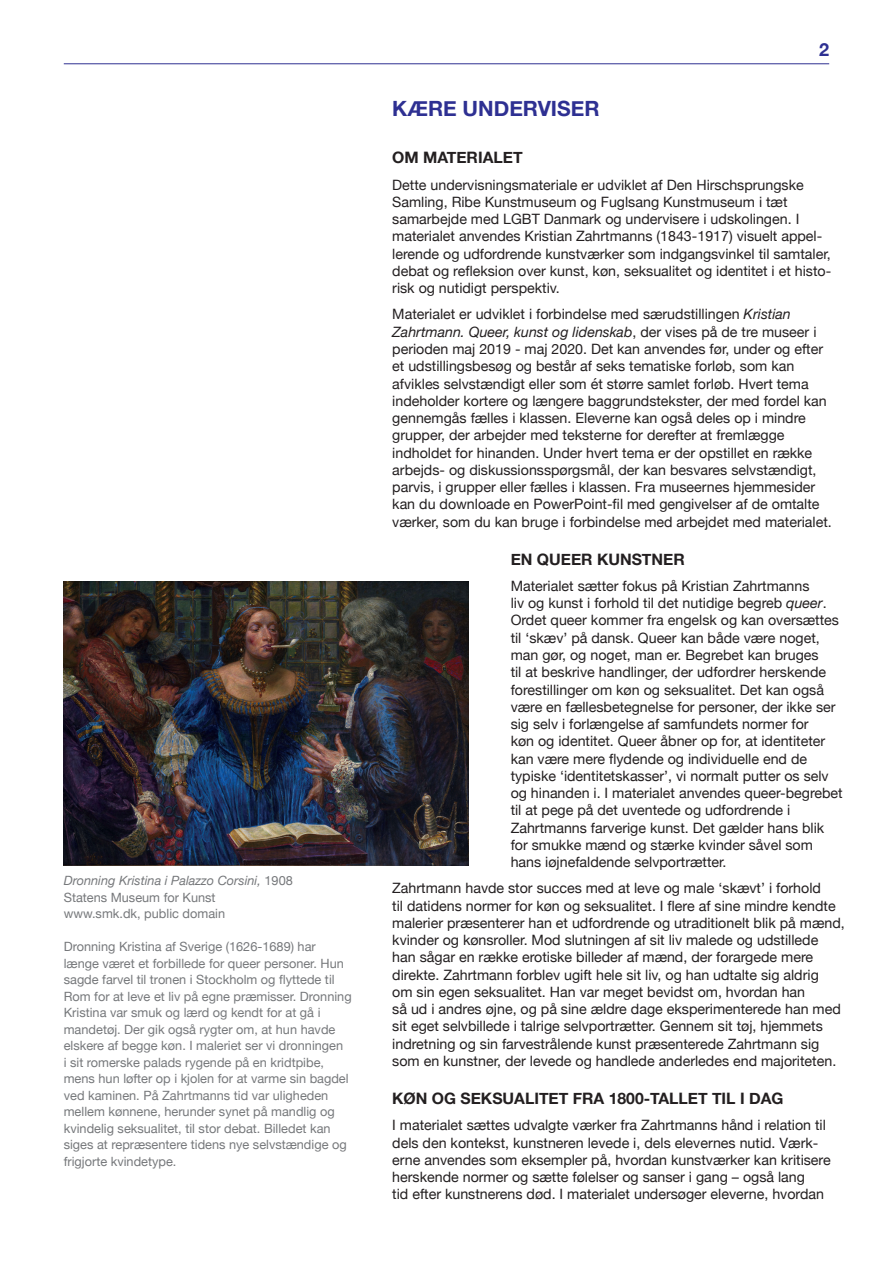
<style>
.page{position:relative;width:893px;height:1263px;background:#fff}
.page>*{position:absolute;margin:0;border:0;box-sizing:border-box;transform-origin:0 0}
.t1{font:700 21px "Helvetica Neue";color:#2e3092}
.t2{font:700 18px "Helvetica Neue";color:#2e3092}
.t3{font:700 15.75px "Helvetica Neue";color:#231f20}
.t4{font:14.25px/17.2px "Helvetica Neue";color:#231f20}
.t5{font:12.75px/16.5px "Helvetica Neue";color:#76787b}
.s1{font-style:italic}
</style>
<div class="page">
<hr style="left:64px;top:63px;width:765px;height:1px;background:#2e3092">
<img style="left:64px;top:581px;width:404px;height:284px">
<p class="t5" style="left:64px;top:873px;width:231px"><span class="s1">Dronning Kristina i Palazzo Corsini,</span> 1908<br>Statens Museum for Kunst www.smk.dk, public domain</p>
<p class="t5" style="left:64px;top:939px;width:289px">Dronning Kristina af Sverige (1626-1689) har længe været et forbillede for queer personer. Hun sagde farvel til tronen i Stockholm og flyttede til Rom for at leve et liv på egne præmisser. Dronning Kristina var smuk og lærd og kendt for at gå i mandetøj. Der gik også rygter om, at hun havde elskere af begge køn. I maleriet ser vi dronningen<br>i sit romerske palads rygende på en kridtpibe, mens hun løfter op i kjolen for at varme sin bagdel ved kaminen. På Zahrtmanns tid var uligheden mellem kønnene, herunder synet på mandlig og kvindelig seksualitet, til stor debat. Billedet kan siges at repræsentere tidens nye selvstændige og frigjorte kvindetype.</p>
<p class="t2" style="left:819px;top:35px;width:12px">2</p>
<h1 class="t1" style="left:392px;top:92px;width:209px">KÆRE UNDERVISER</h1>
<p class="t3" style="left:392px;top:145px;width:132px">OM MATERIALET</p>
<p class="t4" style="left:392px;top:177px;width:440px">Dette undervisningsmateriale er udviklet af Den Hirschsprungske Samling, Ribe Kunstmuseum og Fuglsang Kunstmuseum i tæt samarbejde med LGBT Danmark og undervisere i udskolingen. I materialet anvendes Kristian Zahrtmanns (1843-1917) visuelt appel&shy;lerende og udfordrende kunstværker som indgangsvinkel til samtaler, debat og refleksion over kunst, køn, seksualitet og identitet i et histo&shy;risk og nutidigt perspektiv.</p>
<p class="t4" style="left:392px;top:307px;width:441px">Materialet er udviklet i forbindelse med særudstillingen <span class="s1">Kristian Zahrtmann. Queer, kunst og lidenskab</span>, der vises på de tre museer i perioden maj 2019 - maj 2020. Det kan anvendes før, under og efter et udstillingsbesøg og består af seks tematiske forløb, som kan afvikles selvstændigt eller som ét større samlet forløb. Hvert tema indeholder kortere og længere baggrundstekster, der med fordel kan gennemgås fælles i klassen. Eleverne kan også deles op i mindre grupper, der arbejder med teksterne for derefter at fremlægge indholdet for hinanden. Under hvert tema er der opstillet en række arbejds- og diskussionsspørgsmål, der kan besvares selvstændigt, parvis, i grupper eller fælles i klassen. Fra museernes hjemmesider kan du downloade en PowerPoint-fil med gengivelser af de omtalte værker, som du kan bruge i forbindelse med arbejdet med materialet.</p>
<p class="t3" style="left:511px;top:547px;width:176px">EN QUEER KUNSTNER</p>
<p class="t4" style="left:511px;top:578px;width:334px">Materialet sætter fokus på Kristian Zahrtmanns<br>liv og kunst i forhold til det nutidige begreb <span class="s1">queer</span>.<br>Ordet queer kommer fra engelsk og kan oversættes til ‘skæv’ på dansk. Queer kan både være noget, man gør, og noget, man er. Begrebet kan bruges<br>til at beskrive handlinger, der udfordrer herskende forestillinger om køn og seksualitet. Det kan også være en fællesbetegnelse for personer, der ikke ser sig selv i forlængelse af samfundets normer for<br>køn og identitet. Queer åbner op for, at identiteter kan være mere flydende og individuelle end de typiske ‘identitetskasser’, vi normalt putter os selv og hinanden i. I materialet anvendes queer-begrebet til at pege på det uventede og udfordrende i Zahrtmanns farverige kunst. Det gælder hans blik for smukke mænd og stærke kvinder såvel som hans iøjnefaldende selvportrætter.</p>
<p class="t4" style="left:392px;top:880px;width:454px">Zahrtmann havde stor succes med at leve og male ‘skævt’ i forhold<br>til datidens normer for køn og seksualitet. I flere af sine mindre kendte malerier præsenterer han et udfordrende og utraditionelt blik på mænd, kvinder og kønsroller. Mod slutningen af sit liv malede og udstillede han sågar en række erotiske billeder af mænd, der forargede mere direkte. Zahrtmann forblev ugift hele sit liv, og han udtalte sig aldrig<br>om sin egen seksualitet. Han var meget bevidst om, hvordan han<br>så ud i andres øjne, og på sine ældre dage eksperimenterede han med sit eget selvbillede i talrige selvportrætter. Gennem sit tøj, hjemmets indretning og sin farvestrålende kunst præsenterede Zahrtmann sig som en kunstner, der levede og handlede anderledes end majoriteten.</p>
<p class="t3" style="left:392px;top:1086px;width:393px">KØN OG SEKSUALITET FRA 1800-TALLET TIL I DAG</p>
<p class="t4" style="left:392px;top:1117px;width:440px">I materialet sættes udvalgte værker fra Zahrtmanns hånd i relation til dels den kontekst, kunstneren levede i, dels elevernes nutid. Værk&shy;erne anvendes som eksempler på, hvordan kunstværker kan kritisere herskende normer og sætte følelser og sanser i gang – også lang<br>tid efter kunstnerens død. I materialet undersøger eleverne, hvordan</p>
</div>
